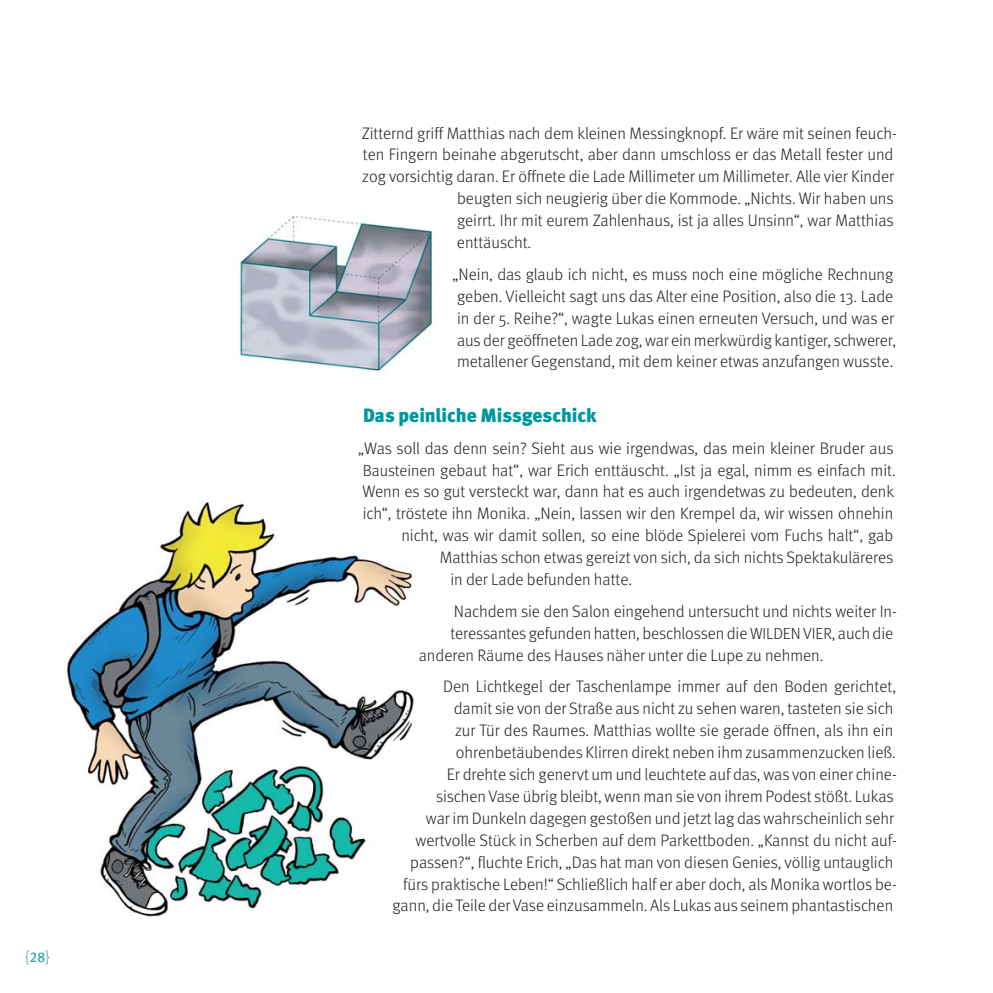
<style>
.page{position:relative;width:993px;height:993px;background:#fff}
.page>*{position:absolute;margin:0;border:0;box-sizing:border-box;transform-origin:0 0}
.t1{font:19.25px "Meta Black CELF";letter-spacing:-.005em;color:#00979e}
.t2{font:300 16.62px/21.9px "Meta";color:#231f20}
.t3{font:300 15.75px "Meta";color:#3da5ad}
.s1{font-family:"Meta Medium CELF";font-weight:400;font-size:14px}
.s2{font-size:16.1px}
.s3{font-family:"Meta Light LF";font-weight:400;font-size:16.1px}
</style>
<div class="page">
<img style="left:66px;top:502px;width:348px;height:415px">
<img style="left:239px;top:216px;width:195px;height:160px">
<p class="t3" style="left:25px;top:950px;width:27px">{<span class="s1">28</span>}</p>
<p class="t2" style="left:361px;top:124px;width:536px">Zitternd griff Matthias nach dem kleinen Messingknopf. Er wäre mit seinen feuch-</p>
<p class="t2" style="left:363px;top:145px;width:532px">ten Fingern beinahe abgerutscht, aber dann umschloss er das Metall fester und</p>
<p class="t2" style="left:362px;top:167px;width:533px">zog vorsichtig daran. Er öffnete die Lade Millimeter um Millimeter. Alle vier Kinder</p>
<p class="t2" style="left:457px;top:189px;width:438px">beugten sich neugierig über die Kommode. „Nichts. Wir haben uns</p>
<p class="t2" style="left:457px;top:211px;width:438px">geirrt. Ihr mit eurem Zahlenhaus, ist ja alles Unsinn“, war Matthias</p>
<p class="t2" style="left:457px;top:233px;width:76px">enttäuscht.</p>
<p class="t2" style="left:452px;top:265px;width:445px">„Nein, das glaub ich nicht, es muss noch eine mögliche Rechnung geben. Vielleicht sagt uns das Alter eine Position, also die 13. Lade in der 5. Reihe?“, wagte Lukas einen erneuten Versuch, und was er aus der geöffneten Lade zog, war ein merkwürdig kantiger, schwerer, metallener Gegenstand, mit dem keiner etwas anzufangen wusste.</p>
<p class="t1" style="left:363px;top:408px;width:235px">Das peinliche Missgeschick</p>
<p class="t2" style="left:358px;top:438px;width:537px">„Was soll das denn sein? Sieht aus wie irgendwas, das mein kleiner Bruder aus</p>
<p class="t2" style="left:362px;top:460px;width:534px"><span class="s2">Bausteinen</span> gebaut hat“, war Erich enttäuscht. „Ist ja egal, nimm es einfach mit.</p>
<p class="t2" style="left:362px;top:482px;width:533px">Wenn es so gut versteckt war, dann hat es auch irgendetwas zu bedeuten, denk</p>
<p class="t2" style="left:362px;top:504px;width:532px">ich“, tröstete ihn Monika. „Nein, lassen wir den Krempel da, wir wissen ohnehin</p>
<p class="t2" style="left:401px;top:526px;width:493px">nicht, was wir damit sollen, so eine blöde Spielerei vom Fuchs halt“, gab</p>
<p class="t2" style="left:439px;top:548px;width:455px">Matthias schon etwas gereizt von sich, da sich nichts Spektakuläreres</p>
<p class="t2" style="left:450px;top:570px;width:183px">in der Lade befunden hatte.</p>
<p class="t2" style="left:453px;top:602px;width:444px">Nachdem sie den Salon eingehend untersucht und nichts weiter In-</p>
<p class="t2" style="left:450px;top:623px;width:444px">teressantes gefunden hatten, beschlossen die <span class="s2">WILDEN</span> <span class="s3">VIER,</span> auch die</p>
<p class="t2" style="left:418px;top:645px;width:406px">anderen Räume des Hauses näher unter die Lupe zu nehmen.</p>
<p class="t2" style="left:392px;top:677px;width:506px;text-align:right">Den Lichtkegel der Taschenlampe immer auf den Boden gerichtet,<br>damit sie von der Straße aus nicht zu sehen waren, tasteten sie sich<br>zur Tür des Raumes. Matthias wollte sie gerade öffnen, als ihn ein ohrenbetäubendes Klirren direkt neben ihm zusammenzucken ließ.<br>Er drehte sich genervt um und leuchtete auf das, was von einer chine-<br>sischen Vase übrig bleibt, wenn man sie von ihrem Podest stößt. Lukas<br>war im Dunkeln dagegen gestoßen und jetzt lag das wahrscheinlich sehr wertvolle Stück in Scherben auf dem Parkettboden. „Kannst du nicht auf&shy;passen?“, fluchte Erich, „Das hat man von diesen Genies, völlig untauglich fürs praktische Leben!“ Schließlich half er aber doch, als Monika wortlos be&shy;gann, die Teile der Vase einzusammeln. Als Lukas aus seinem phantastischen</p>
</div>
